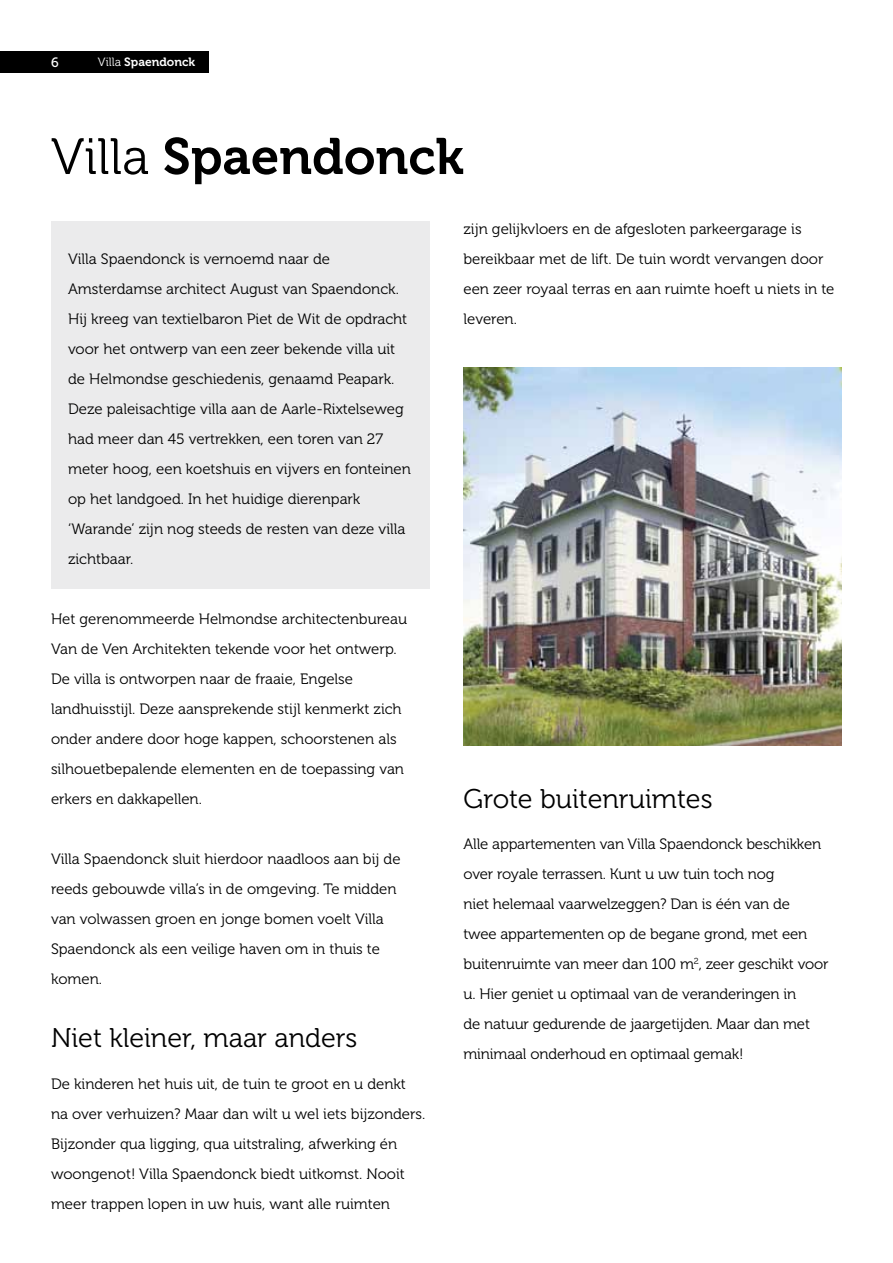
<style>
.page{position:relative;width:893px;height:1263px;background:#fff}
.page>*{position:absolute;margin:0;border:0;box-sizing:border-box;transform-origin:0 0}
.Koppen{font:51px "Museo 700";color:#000}
.pagina_koppen{font:27px "Museo 300";color:#000}
.platte_tekst{font:15px/30px "Museo 300";color:#000}
.t1{font:13.5px "Museo 500";color:#fff}
.t2{font:12px "Museo 700";color:#fff}
.s1{font-family:"Museo 300"}
</style>
<div class="page">
<div style="left:0;top:51px;width:208px;height:21px;background:#000"></div>
<div style="left:51px;top:221px;width:378px;height:367px;background:#ebebec"></div>
<img style="left:463px;top:367px;width:379px;height:379px">
<p class="t1" style="left:51px;top:55px;width:9px">6</p>
<p class="t2" style="left:98px;top:55px;width:99px"><span class="s1">Villa</span> Spaendonck</p>
<p class="Koppen" style="left:51px;top:128px;width:414px"><span class="s1">Villa</span> Spaendonck</p>
<p class="platte_tekst" style="left:68px;top:244px;width:344px">Villa Spaendonck is vernoemd naar de Amsterdamse architect August van Spaendonck.<br>Hij kreeg van textielbaron Piet de Wit de opdracht voor het ontwerp van een zeer bekende villa uit de Helmondse geschiedenis, genaamd Peapark.<br>Deze paleisachtige villa aan de Aarle-Rixtelseweg had meer dan 45 vertrekken, een toren van 27 meter hoog, een koetshuis en vijvers en fonteinen op het landgoed. In het huidige dierenpark ‘Warande’ zijn nog steeds de resten van deze villa zichtbaar.</p>
<p class="platte_tekst" style="left:51px;top:604px;width:358px">Het gerenommeerde Helmondse architectenbureau Van de Ven Architekten tekende voor het ontwerp.<br>De villa is ontworpen naar de fraaie, Engelse landhuisstijl. Deze aansprekende stijl kenmerkt zich onder andere door hoge kappen, schoorstenen als silhouetbepalende elementen en de toepassing van erkers en dakkapellen.</p>
<p class="platte_tekst" style="left:51px;top:844px;width:351px">Villa Spaendonck sluit hierdoor naadloos aan bij de reeds gebouwde villa’s in de omgeving. Te midden van volwassen groen en jonge bomen voelt Villa Spaendonck als een veilige haven om in thuis te komen.</p>
<p class="pagina_koppen" style="left:51px;top:1023px;width:308px">Niet kleiner, maar anders</p>
<p class="platte_tekst" style="left:51px;top:1069px;width:376px">De kinderen het huis uit, de tuin te groot en u denkt na over verhuizen? Maar dan wilt u wel iets bijzonders.<br>Bijzonder qua ligging, qua uitstraling, afwerking én woongenot! Villa Spaendonck biedt uitkomst. Nooit meer trappen lopen in uw huis, want alle ruimten</p>
<p class="platte_tekst" style="left:463px;top:214px;width:372px">zijn gelijkvloers en de afgesloten parkeergarage is bereikbaar met de lift. De tuin wordt vervangen door een zeer royaal terras en aan ruimte hoeft u niets in te leveren.</p>
<p class="pagina_koppen" style="left:463px;top:784px;width:251px">Grote buitenruimtes</p>
<p class="platte_tekst" style="left:463px;top:829px;width:367px">Alle appartementen van Villa Spaendonck beschikken over royale terrassen. Kunt u uw tuin toch nog<br>niet helemaal vaarwelzeggen? Dan is één van de<br>twee appartementen op de begane grond, met een buitenruimte van meer dan 100 m<sup>2</sup>, zeer geschikt voor u. Hier geniet u optimaal van de veranderingen in<br>de natuur gedurende de jaargetijden. Maar dan met minimaal onderhoud en optimaal gemak!</p>
</div>
